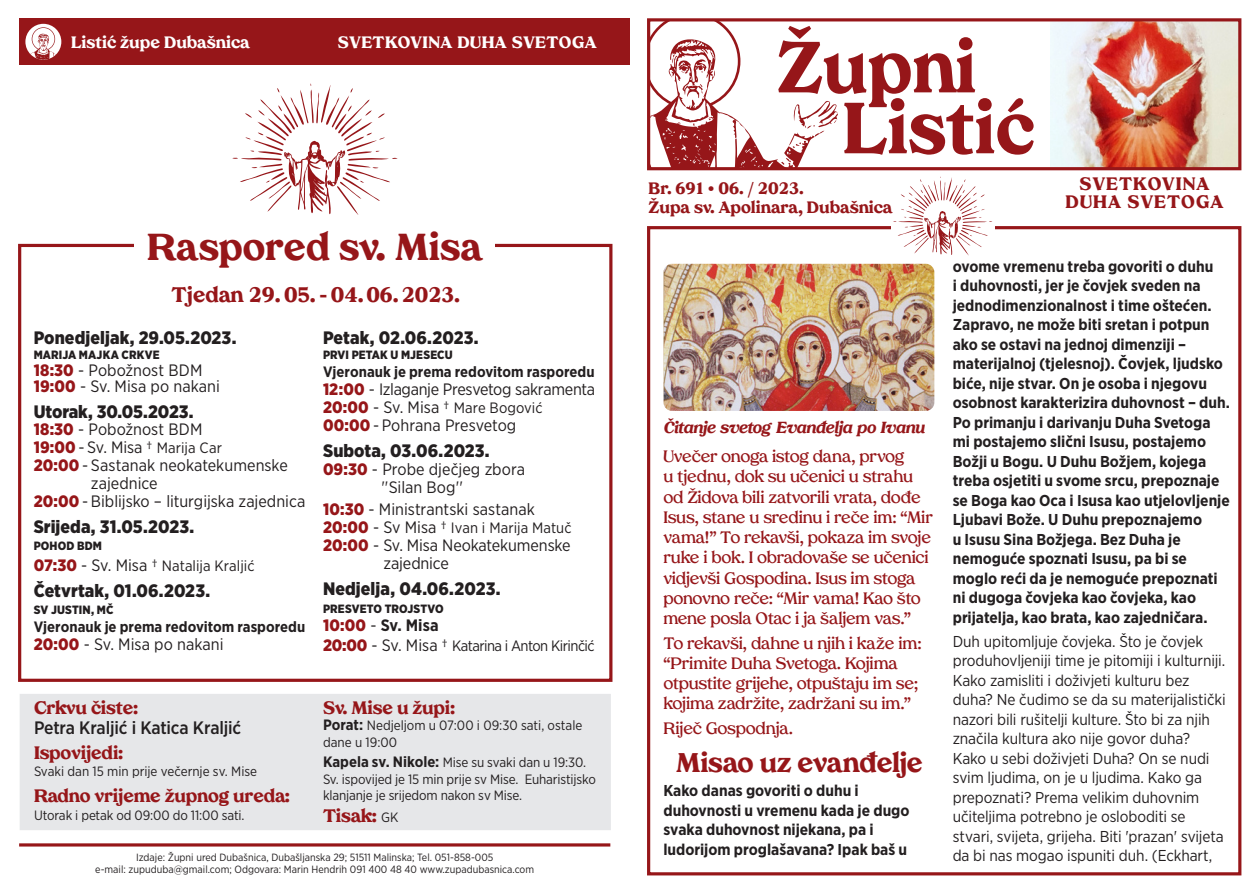
<style>
.page{position:relative;width:1259px;height:893px;background:#fff}
.page>*{position:absolute;margin:0;border:0;box-sizing:border-box;transform-origin:0 0}
.t1{font:800 72.15px "Tropiline";color:#961619}
.t2{font:800 37.5px "Tropiline";color:#961619}
.Evandelje{font:800 27px "Tropiline";letter-spacing:-.02em;color:#961619}
.Evandelje-2{font:800 21px "Tropiline";color:#961619}
.Evandelje-3{font:900 18px "Gotham Narrow";color:#231f20}
.Evandelje-4{font:800 18px "Tropiline";letter-spacing:-.01em;color:#961619}
.t3{font:500 18px "Gotham Narrow";letter-spacing:-.015em;color:#231f20}
.Evandelje-5{font:800 18px/18px "Tropiline";letter-spacing:.06em;color:#961619;text-align:center}
.Evandelje-6{font:600 16.5px/20.2px "Tropiline";letter-spacing:-.02em;color:#961619}
.Evandelje-7{font:16.5px/18px "Gotham Narrow";color:#231f20}
.t4{font:800 16.5px "Tropiline";color:#961619}
.Evandelje-8{font:16.5px "Gotham Narrow";letter-spacing:-.02em;color:#231f20}
.t5{font:800 16.5px "Tropiline";letter-spacing:.03em;color:#fff}
.t6{font:800 16.5px "Tropiline";letter-spacing:.005em;color:#fff}
.Evandelje-9{font:700 16.5px "Gotham Narrow";letter-spacing:.01em;color:#231f20}
.Evandelje-10{font:italic 800 16.05px "Tropiline";letter-spacing:-.04em;color:#961619}
.Text_1{font:700 15.75px/19.5px "Gotham Narrow";color:#231f20}
.Text_1-2{font:15.75px/19.5px "Gotham Narrow";letter-spacing:-.01em;color:#231f20}
.Evandelje-11{font:15px "Gotham Narrow";color:#231f20}
.Evandelje-12{font:700 15px "Gotham Narrow";color:#231f20}
.Evandelje-13{font:15px "Gotham Narrow";letter-spacing:-.035em;color:#231f20}
.Evandelje-14{font:13.5px/16.5px "Gotham Narrow";letter-spacing:-.01em;color:#231f20}
.Evandelje-15{font:900 12px "Gotham Narrow";letter-spacing:.01em;color:#231f20}
.Text_1-3{font:10.5px/12px "Gotham Narrow";color:#231f20;text-align:center}
.s1{font-weight:900;color:#961619}
.s2{font-size:15px}
.s3{font-weight:900;font-size:16.5px;color:#961619}
.s4{font-size:16.5px}
.s5{font-weight:400}
.s6{font-weight:700;font-size:15px}
.s7{font-family:"Gotham Narrow";font-weight:400;font-size:13.5px;color:#231f20}
</style>
<div class="page">
<div style="left:20px;top:694px;width:591px;height:136px;background:#e6e7e9"></div>
<div style="left:647px;top:226px;width:594px;height:649px;border:3px solid #961619"></div>
<img style="left:1050px;top:22px;width:187px;height:144px">
<div style="left:647px;top:18px;width:594px;height:152px;border:3px solid #961619"></div>
<div style="left:891px;top:215px;width:104px;height:24px;background:#fff"></div>
<img style="left:663px;top:264px;width:271px;height:147px">
<div style="left:18px;top:244px;width:594px;height:438px;border:3px solid #961619"></div>
<div style="left:134px;top:228px;width:360px;height:36px;background:#fff"></div>
<svg style="left:893px;top:176px;width:99px;height:80px"></svg>
<svg style="left:232px;top:83px;width:166px;height:132px"></svg>
<hr style="left:19px;top:843px;width:591px;height:3px;background:#961619">
<svg style="left:649px;top:20px;width:189px;height:149px"></svg>
<div style="left:19px;top:19px;width:610px;height:46px;background:#961619"></div>
<div style="left:25px;top:24px;width:36px;height:36px;background:#fff;border-radius:50%"></div>
<svg style="left:25px;top:27px;width:36px;height:33px"></svg>
<p class="t6" style="left:71px;top:32px;width:180px">Listić župe Dubašnica</p>
<p class="t5" style="left:338px;top:32px;width:260px">SVETKOVINA DUHA SVETOGA</p>
<p class="t2" style="left:147px;top:225px;width:336px">Raspored sv. Misa</p>
<p class="Evandelje-2" style="left:172px;top:282px;width:290px">Tjedan 29. 05. - 04. 06. 2023.</p>
<p class="Evandelje-3" style="left:34px;top:326px;width:204px">Ponedjeljak, 29.05.2023.</p>
<p class="Evandelje-15" style="left:34px;top:347px;width:127px">MARIJA MAJKA CRKVE</p>
<p class="Evandelje-7" style="left:34px;top:361px;width:170px"><span class="s1">18:30</span> - Pobožnost BDM</p>
<p class="Evandelje-7" style="left:34px;top:377px;width:188px"><span class="s1">19:00</span> - Sv. Misa po nakani</p>
<p class="Evandelje-3" style="left:34px;top:400px;width:161px">Utorak, 30.05.2023.</p>
<p class="Evandelje-7" style="left:34px;top:420px;width:170px"><span class="s1">18:30</span> - Pobožnost BDM</p>
<p class="Evandelje-7" style="left:34px;top:438px;width:190px"><span class="s1">19:00</span> - Sv. Misa † <span class="s2">Marija Car</span></p>
<p class="Evandelje-7" style="left:91px;top:456px;width:198px;text-indent:-57px"><span class="s1">20:00</span> - Sastanak neokatekumenske zajednice</p>
<p class="Evandelje-7" style="left:34px;top:492px;width:273px"><span class="s1">20:00</span> - Biblijsko – liturgijska zajednica</p>
<p class="Evandelje-3" style="left:34px;top:515px;width:162px">Srijeda, 31.05.2023.</p>
<p class="Evandelje-15" style="left:34px;top:538px;width:70px">POHOD BDM</p>
<p class="Evandelje-11" style="left:34px;top:556px;width:222px"><span class="s3">07:30</span> <span class="s4">- Sv. Misa †</span> Natalija Kraljić</p>
<p class="Evandelje-3" style="left:34px;top:579px;width:178px">Četvrtak, 01.06.2023.</p>
<p class="Evandelje-15" style="left:34px;top:602px;width:81px">SV JUSTIN, MČ</p>
<p class="Evandelje-12" style="left:34px;top:617px;width:273px">Vjeronauk je prema redovitom rasporedu</p>
<p class="Evandelje-7" style="left:34px;top:635px;width:191px"><span class="s1">20:00</span> - Sv. Misa po nakani</p>
<p class="Evandelje-3" style="left:323px;top:326px;width:157px">Petak, 02.06.2023.</p>
<p class="Evandelje-15" style="left:323px;top:347px;width:131px">PRVI PETAK U MJESECU</p>
<p class="Evandelje-12" style="left:323px;top:362px;width:273px">Vjeronauk je prema redovitom rasporedu</p>
<p class="Evandelje-8" style="left:323px;top:379px;width:274px"><span class="s1">12:00</span> - Izlaganje Presvetog sakramenta</p>
<p class="Evandelje-11" style="left:323px;top:399px;width:221px"><span class="s3">20:00</span> <span class="s4">- Sv. Misa †</span> Mare Bogović</p>
<p class="Evandelje-7" style="left:323px;top:416px;width:195px"><span class="s1">00:00</span> - Pohrana Presvetog</p>
<p class="Evandelje-3" style="left:323px;top:438px;width:168px">Subota, 03.06.2023.</p>
<p class="Evandelje-7" style="left:323px;top:460px;width:203px;text-align:center"><span class="s1">09:30</span> - Probe dječjeg zbora ''Silan Bog''</p>
<p class="Evandelje-7" style="left:323px;top:500px;width:213px"><span class="s1">10:30</span> - Ministrantski sastanak</p>
<p class="Evandelje-11" style="left:323px;top:518px;width:250px"><span class="s3">20:00</span> <span class="s4">- Sv Misa †</span> Ivan i Marija Matuč</p>
<p class="Evandelje-7" style="left:384px;top:536px;width:188px;text-indent:-61px"><span class="s1">20:00</span> - Sv. Misa Neokatekumenske zajednice</p>
<p class="Evandelje-3" style="left:323px;top:577px;width:179px">Nedjelja, 04.06.2023.</p>
<p class="Evandelje-15" style="left:323px;top:601px;width:122px">PRESVETO TROJSTVO</p>
<p class="Evandelje-9" style="left:323px;top:614px;width:117px"><span class="s1">10:00</span> <span class="s5">-</span> Sv. Misa</p>
<p class="Evandelje-13" style="left:323px;top:636px;width:273px"><span class="s3">20:00</span> <span class="s4">- Sv. Misa †</span> Katarina i Anton Kirinčić</p>
<p class="Evandelje-4" style="left:34px;top:697px;width:106px">Crkvu čiste:</p>
<p class="t3" style="left:34px;top:716px;width:209px">Petra Kraljić i Katica Kraljić</p>
<p class="Evandelje-4" style="left:34px;top:743px;width:91px">Ispovijedi:</p>
<p class="Evandelje-14" style="left:34px;top:763px;width:225px">Svaki dan 15 min prije večernje sv. Mise</p>
<p class="Evandelje-4" style="left:34px;top:785px;width:257px">Radno vrijeme župnog ureda:</p>
<p class="Evandelje-14" style="left:34px;top:806px;width:212px">Utorak i petak od 09:00 do 11:00 sati.</p>
<p class="Evandelje-4" style="left:323px;top:697px;width:134px">Sv. Mise u župi:</p>
<p class="Evandelje-14" style="left:323px;top:717px;width:261px"><span class="s6">Porat:</span> Nedjeljom u 07:00 i 09:30 sati, ostale dane u 19:00</p>
<p class="Evandelje-14" style="left:323px;top:754px;width:274px"><span class="s6">Kapela sv. Nikole:</span> Mise su svaki dan u 19:30.<br>Sv. ispovijed je 15 min prije sv Mise. Euharistijsko klanjanje je srijedom nakon sv Mise.</p>
<p class="Evandelje-4" style="left:323px;top:805px;width:77px">Tisak: <span class="s7">GK</span></p>
<p class="Text_1-3" style="left:95px;top:851px;width:440px">Izdaje: Župni ured Dubašnica, Dubašljanska 29; 51511 Malinska; Tel. 051-858-005<br>e-mail: zupuduba@gmail.com; Odgovara: Marin Hendrih 091 400 48 40 www.zupadubasnica.com</p>
<p class="t1" style="left:776px;top:25px;width:201px">Župni</p>
<p class="t1" style="left:843px;top:86px;width:193px">Listić</p>
<p class="t4" style="left:648px;top:179px;width:157px">Br. 691 • 06. / 2023.</p>
<p class="t4" style="left:648px;top:198px;width:245px">Župa sv. Apolinara, Dubašnica</p>
<p class="Evandelje-5" style="left:1065px;top:175px;width:159px">SVETKOVINA<br>DUHA SVETOGA</p>
<p class="Evandelje-10" style="left:663px;top:418px;width:263px">Čitanje svetog Evanđelja po Ivanu</p>
<p class="Evandelje-6" style="left:663px;top:446px;width:271px">Uvečer onoga istog dana, prvog<br>u tjednu, dok su učenici u strahu od Židova bili zatvorili vrata, dođe Isus, stane u sredinu i reče im: “Mir vama!” To rekavši, pokaza im svoje ruke i bok. I obradovaše se učenici vidjevši Gospodina. Isus im stoga ponovno reče: “Mir vama! Kao što mene posla Otac i ja šaljem vas.”</p>
<p class="Evandelje-6" style="left:663px;top:633px;width:260px">To rekavši, dahne u njih i kaže im: “Primite Duha Svetoga. Kojima otpustite grijehe, otpuštaju im se; kojima zadržite, zadržani su im.”</p>
<p class="Evandelje-6" style="left:663px;top:718px;width:131px">Riječ Gospodnja.</p>
<p class="Evandelje" style="left:676px;top:747px;width:248px">Misao uz evanđelje</p>
<p class="Text_1" style="left:663px;top:781px;width:248px">Kako danas govoriti o duhu i duhovnosti u vremenu kada je dugo svaka duhovnost nijekana, pa i ludorijom proglašavana? Ipak baš u</p>
<p class="Text_1" style="left:952px;top:256px;width:279px">ovome vremenu treba govoriti o duhu<br>i duhovnosti, jer je čovjek sveden na jednodimenzionalnost i time oštećen.<br>Zapravo, ne može biti sretan i potpun ako se ostavi na jednoj dimenziji – materijalnoj (tjelesnoj). Čovjek, ljudsko biće, nije stvar. On je osoba i njegovu osobnost karakterizira duhovnost – duh.<br>Po primanju i darivanju Duha Svetoga mi postajemo slični Isusu, postajemo Božji u Bogu. U Duhu Božjem, kojega treba osjetiti u svome srcu, prepoznaje se Boga kao Oca i Isusa kao utjelovljenje Ljubavi Bože. U Duhu prepoznajemo<br>u Isusu Sina Božjega. Bez Duha je nemoguće spoznati Isusu, pa bi se moglo reći da je nemoguće prepoznati ni dugoga čovjeka kao čovjeka, kao prijatelja, kao brata, kao zajedničara.</p>
<p class="Text_1-2" style="left:952px;top:631px;width:274px">Duh upitomljuje čovjeka. Što je čovjek produhovljeniji time je pitomiji i kulturniji.<br>Kako zamisliti i doživjeti kulturu bez duha? Ne čudimo se da su materijalistički nazori bili rušitelji kulture. Što bi za njih značila kultura ako nije govor duha?<br>Kako u sebi doživjeti Duha? On se nudi svim ljudima, on je u ljudima. Kako ga prepoznati? Prema velikim duhovnim učiteljima potrebno je osloboditi se stvari, svijeta, grijeha. Biti 'prazan' svijeta da bi nas mogao ispuniti duh. (Eckhart,</p>
</div>
